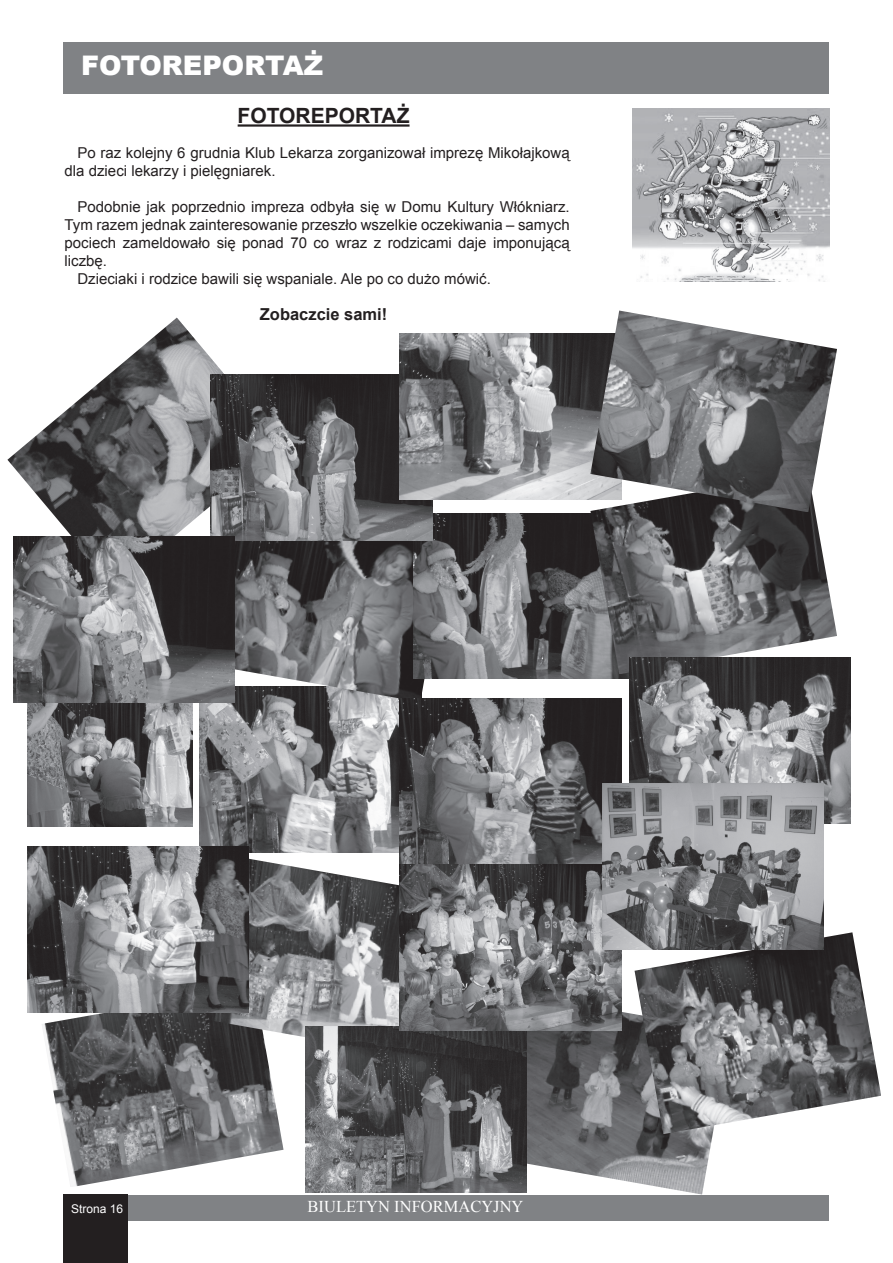
<style>
.page{position:relative;width:893px;height:1263px;background:#fff}
.page>*{position:absolute;margin:0;border:0;box-sizing:border-box;transform-origin:0 0}
.t1{font:900 27px "Arial";color:#fff}
.t2{font:700 21px "Arial";color:#231f20}
.t3{font:16.5px "Times New Roman";color:#fff}
.t4{font:700 16.5px "Arial";color:#231f20}
.t5{font:15px/18px "Arial";color:#231f20}
.t6{font:12px "Arial";color:#fff}
</style>
<div class="page">
<div style="left:64px;top:43px;width:765px;height:51px;background:#808285"></div>
<div style="left:64px;top:1195px;width:765px;height:25px;background:#808285"></div>
<div style="left:64px;top:1195px;width:64px;height:68px;background:#231f20"></div>
<img style="left:42px;top:1012px;width:242px;height:175px">
<img style="left:214px;top:858px;width:186px;height:201px">
<hr style="left:238px;top:124px;width:172px;height:3px;background:#231f20">
<img style="left:632px;top:108px;width:197px;height:173px">
<img style="left:484px;top:993px;width:229px;height:201px">
<img style="left:305px;top:1026px;width:221px;height:166px">
<img style="left:27px;top:702px;width:166px;height:124px">
<img style="left:200px;top:702px;width:200px;height:150px">
<img style="left:235px;top:500px;width:198px;height:202px">
<img style="left:400px;top:698px;width:221px;height:332px">
<img style="left:413px;top:513px;width:216px;height:166px">
<img style="left:7px;top:318px;width:276px;height:269px">
<img style="left:211px;top:374px;width:221px;height:166px">
<img style="left:400px;top:334px;width:190px;height:165px">
<img style="left:590px;top:512px;width:247px;height:162px">
<img style="left:27px;top:847px;width:221px;height:165px">
<img style="left:590px;top:310px;width:247px;height:202px">
<img style="left:629px;top:658px;width:221px;height:165px">
<img style="left:634px;top:932px;width:247px;height:202px">
<img style="left:602px;top:783px;width:222px;height:166px">
<img style="left:14px;top:536px;width:221px;height:166px">
<h1 class="t1" style="left:81px;top:46px;width:244px">FOTOREPORTAŻ</h1>
<h2 class="t2" style="left:238px;top:102px;width:173px">FOTOREPORTAŻ</h2>
<p class="t5" style="left:65px;top:143px;width:507px;text-indent:13px">Po raz kolejny 6 grudnia Klub Lekarza zorganizował imprezę Mikołajkową dla dzieci lekarzy i pielęgniarek.</p>
<p class="t5" style="left:77px;top:197px;width:494px">Podobnie jak poprzednio impreza odbyła się w Domu Kultury Włókniarz.</p>
<p class="t5" style="left:65px;top:215px;width:507px">Tym razem jednak zainteresowanie przeszło wszelkie oczekiwania – samych</p>
<p class="t5" style="left:65px;top:233px;width:507px">pociech zameldowało się ponad 70 co wraz z rodzicami daje imponującą</p>
<p class="t5" style="left:65px;top:251px;width:44px">liczbę.</p>
<p class="t5" style="left:77px;top:269px;width:415px">Dzieciaki i rodzice bawili się wspaniale. Ale po co dużo mówić.</p>
<p class="t4" style="left:260px;top:303px;width:129px">Zobaczcie sami!</p>
<p class="t6" style="left:71px;top:1201px;width:54px">Strona 16</p>
<p class="t3" style="left:308px;top:1195px;width:217px">BIULETYN INFORMACYJNY</p>
</div>
